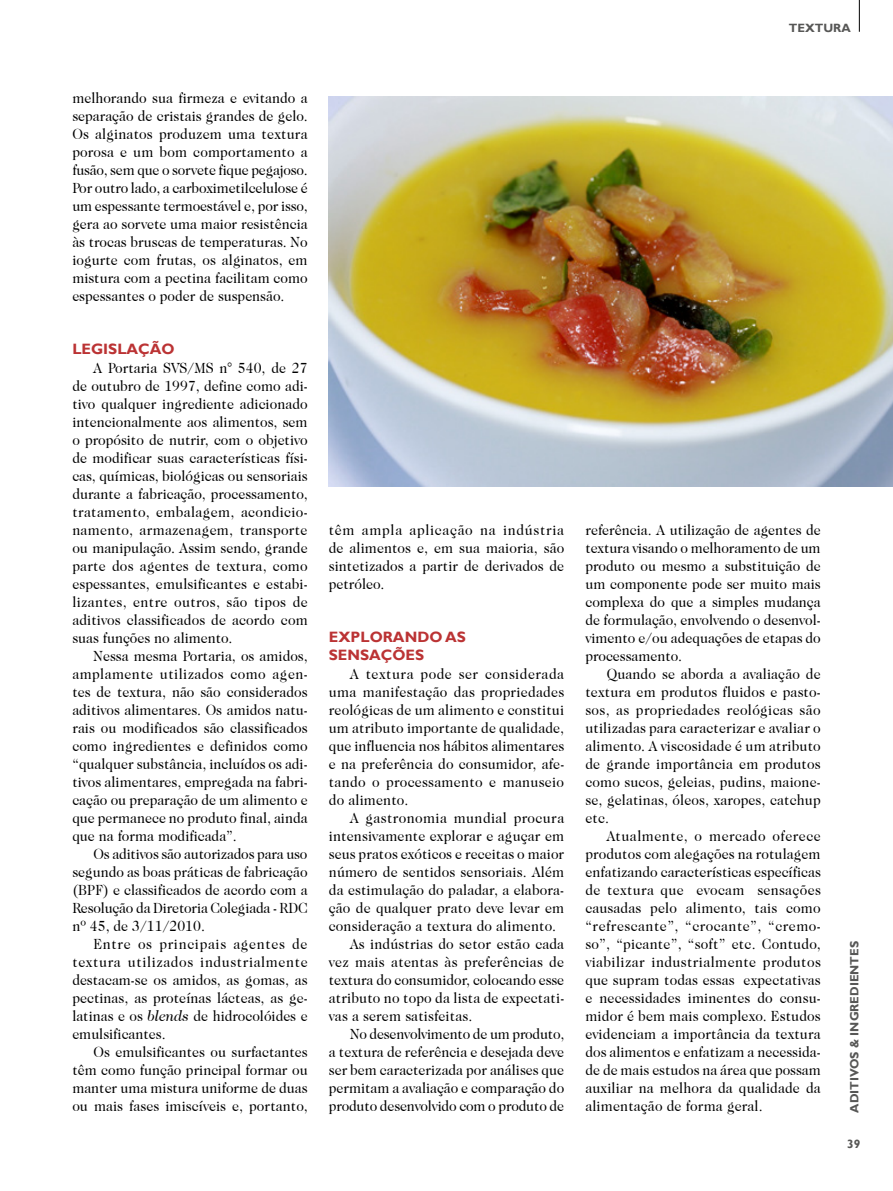
<style>
.page{position:relative;width:893px;height:1191px;background:#fff}
.page>*{position:absolute;margin:0;border:0;box-sizing:border-box;transform-origin:0 0}
.t1{font:15px/18px "Caslon 224 IT Cby BT";letter-spacing:.005em;color:#000;text-align:justify;scale:.93 1}
.t2{font:700 15px/18px "Gill Sans";color:#bb3334}
.t3{font:15px "Caslon 224 IT Cby BT";letter-spacing:.03em;color:#000;scale:.93 1}
.t4{font:700 12px "Gill Sans";color:#575756}
.s1{font-family:"ITC Caslon 224";font-style:italic}
</style>
<div class="page">
<img style="left:329px;top:96px;width:564px;height:390px">
<hr style="left:859px;top:0;width:1px;height:32px;background:#000">
<p class="t4" style="left:789px;top:20px;width:64px">TEXTURA</p>
<p class="t1" style="left:72px;top:89px;width:255px">melhorando sua firmeza e evitando a separação de cristais grandes de gelo.<br>Os alginatos produzem uma textura porosa e um bom comportamento a fusão, sem que o sorvete fique pegajoso.<br>Por outro lado, a carboximetilcelulose é um espessante termoestável e, por isso, gera ao sorvete uma maior resistência às trocas bruscas de temperaturas. No iogurte com frutas, os alginatos, em mistura com a pectina facilitam como espessantes o poder de suspensão.</p>
<p class="t2" style="left:72px;top:340px;width:104px">LEGISLAÇÃO</p>
<p class="t1" style="left:72px;top:359px;width:255px;text-indent:21px">A Portaria SVS/MS n° 540, de 27 de outubro de 1997, define como adi&shy;tivo qualquer ingrediente adicionado intencionalmente aos alimentos, sem o propósito de nutrir, com o objetivo de modificar suas características físi&shy;cas, químicas, biológicas ou sensoriais durante a fabricação, processamento, tratamento, embalagem, acondicio&shy;namento, armazenagem, transporte ou manipulação. Assim sendo, grande parte dos agentes de textura, como espessantes, emulsificantes e estabi&shy;lizantes, entre outros, são tipos de aditivos classificados de acordo com suas funções no alimento.</p>
<p class="t1" style="left:72px;top:647px;width:255px;text-indent:21px">Nessa mesma Portaria, os amidos, amplamente utilizados como agen&shy;tes de textura, não são considerados aditivos alimentares. Os amidos natu&shy;rais ou modificados são classificados como ingredientes e definidos como “qualquer substância, incluídos os adi&shy;tivos alimentares, empregada na fabri&shy;cação ou preparação de um alimento e que permanece no produto final, ainda que na forma modificada”.</p>
<p class="t1" style="left:72px;top:845px;width:255px;text-indent:21px">Os aditivos são autorizados para uso segundo as boas práticas de fabricação (BPF) e classificados de acordo com a Resolução da Diretoria Colegiada - RDC nº 45, de 3/11/2010.</p>
<p class="t1" style="left:72px;top:935px;width:255px;text-indent:21px">Entre os principais agentes de textura utilizados industrialmente destacam-se os amidos, as gomas, as pectinas, as proteínas lácteas, as ge&shy;latinas e os <span class="s1">blends</span> de hidrocolóides e emulsificantes.</p>
<p class="t1" style="left:72px;top:1043px;width:255px;text-indent:21px">Os emulsificantes ou surfactantes têm como função principal formar ou manter uma mistura uniforme de duas ou mais fases imiscíveis e, portanto,</p>
<p class="t1" style="left:329px;top:521px;width:255px">têm ampla aplicação na indústria de alimentos e, em sua maioria, são sintetizados a partir de derivados de petróleo.</p>
<p class="t2" style="left:329px;top:628px;width:139px">EXPLORANDO AS<br>SENSAÇÕES</p>
<p class="t1" style="left:329px;top:665px;width:255px;text-indent:21px">A textura pode ser considerada uma manifestação das propriedades reológicas de um alimento e constitui um atributo importante de qualidade, que influencia nos hábitos alimentares e na preferência do consumidor, afe&shy;tando o processamento e manuseio do alimento.</p>
<p class="t3" style="left:350px;top:809px;width:232px">A gastronomia mundial procura</p>
<p class="t1" style="left:329px;top:827px;width:254px">intensivamente explorar e aguçar em</p>
<p class="t1" style="left:329px;top:845px;width:255px">seus pratos exóticos e receitas o maior</p>
<p class="t1" style="left:329px;top:863px;width:255px">número de sentidos sensoriais. Além</p>
<p class="t1" style="left:329px;top:881px;width:255px">da estimulação do paladar, a elabora-</p>
<p class="t1" style="left:329px;top:899px;width:255px">ção de qualquer prato deve levar em</p>
<p class="t1" style="left:329px;top:917px;width:246px">consideração a textura do alimento.</p>
<p class="t1" style="left:350px;top:935px;width:232px">As indústrias do setor estão cada</p>
<p class="t1" style="left:329px;top:953px;width:255px">vez mais atentas às preferências de</p>
<p class="t1" style="left:329px;top:971px;width:255px">textura do consumidor, colocando esse</p>
<p class="t1" style="left:329px;top:989px;width:255px">atributo no topo da lista de expectati-</p>
<p class="t1" style="left:329px;top:1007px;width:156px">vas a serem satisfeitas.</p>
<p class="t1" style="left:350px;top:1025px;width:232px">No desenvolvimento de um produto,</p>
<p class="t1" style="left:329px;top:1043px;width:255px">a textura de referência e desejada deve</p>
<p class="t1" style="left:329px;top:1061px;width:254px">ser bem caracterizada por análises que</p>
<p class="t1" style="left:329px;top:1079px;width:255px">permitam a avaliação e comparação do</p>
<p class="t1" style="left:329px;top:1097px;width:254px">produto desenvolvido com o produto de</p>
<p class="t1" style="left:585px;top:521px;width:255px">referência. A uti lização de agentes de textura visando o melhoramento de um produto ou mesmo a substituição de um componente pode ser muito mais complexa do que a simples mudança de formulação, envolvendo o desenvol&shy;vimento e/ou adequa ções de etapas do processamento.</p>
<p class="t1" style="left:585px;top:665px;width:255px;text-indent:21px">Quando se aborda a avaliação de textura em produtos fluidos e pasto&shy;sos, as propriedades reológicas são utilizadas para caracterizar e avaliar o alimento. A viscosidade é um atributo de grande importância em produtos como sucos, geleias, pudins, maione&shy;se, gelatinas, óleos, xaropes, catchup etc.</p>
<p class="t1" style="left:585px;top:827px;width:255px;text-indent:21px">Atualmente, o mercado oferece produtos com alegações na rotulagem enfatizando características específicas de textura que evocam sensações causadas pelo alimento, tais como “refrescante”, “crocante”, “cremo&shy;so”, “picante”, “soft” etc. Contudo, viabilizar industrialmente produtos que supram todas essas expectativas e necessidades iminentes do consu&shy;midor é bem mais complexo. Estudos evidenciam a importância da textura dos alimentos e enfatizam a necessida&shy;de de mais estudos na área que possam auxiliar na melhora da qualidade da alimentação de forma geral.</p>
<p class="t4" style="left:847px;top:1112px;width:173px;rotate:-90deg">ADITIVOS &amp; INGREDIENTES</p>
<p class="t4" style="left:847px;top:1136px;width:15px">39</p>
</div>
